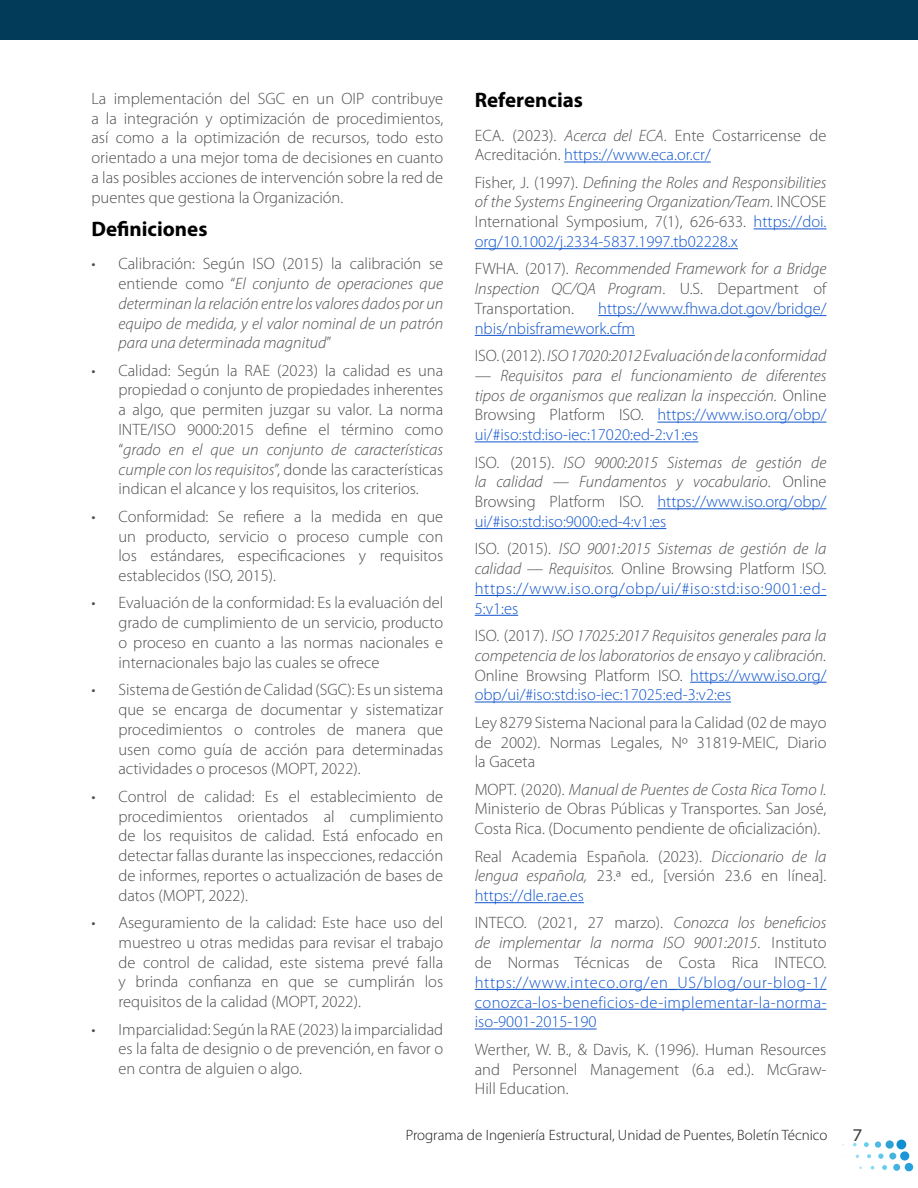
<style>
.page{position:relative;width:918px;height:1188px;background:#fff}
.page>*{position:absolute;margin:0;border:0;box-sizing:border-box;transform-origin:0 0}
.t1{font:700 21px "Myriad Pro";color:#000}
.t2{font:semi-expanded 18px "Myriad Pro";color:#3c3c3b}
.t3{font:300 16.5px/19.8px "Myriad Pro";color:#4d4d4c;text-align:justify}
.t4{font:italic 300 16.5px/19.8px "Myriad Pro";color:#4d4d4c;text-align:justify}
.t5{font:300 16.5px/19.8px "Myriad Pro";letter-spacing:.005em;color:#15c;text-align:justify}
.t6{font:300 15px "Myriad Pro";color:#1a1a1a}
.s1{font-style:normal}
.s2{font-style:italic}
.s3{color:#15c}
.s4{font-style:normal;color:#15c}
.s5{color:#4d4d4c}
.s6{font-style:italic;color:#4d4d4c}
</style>
<div class="page">
<div style="left:905px;top:1163px;width:8px;height:8px;background:#26a1d9;border-radius:50%"></div>
<div style="left:900px;top:1151px;width:9px;height:10px;background:#1c96d6;border-radius:50%"></div>
<div style="left:896px;top:1140px;width:10px;height:9px;background:#128fd1;border-radius:50%"></div>
<div style="left:893px;top:1164px;width:7px;height:7px;background:#45b3de;border-radius:50%"></div>
<div style="left:889px;top:1153px;width:7px;height:7px;background:#45b3de;border-radius:50%"></div>
<div style="left:886px;top:1140px;width:8px;height:9px;background:#30a1d4;border-radius:50%"></div>
<svg style="left:882px;top:1165px;width:5px;height:5px"></svg>
<svg style="left:878px;top:1154px;width:6px;height:5px"></svg>
<div style="left:875px;top:1141px;width:6px;height:7px;background:#4fbae3;border-radius:50%"></div>
<svg style="left:871px;top:1166px;width:3px;height:4px"></svg>
<svg style="left:867px;top:1154px;width:4px;height:4px"></svg>
<svg style="left:864px;top:1142px;width:5px;height:5px"></svg>
<svg style="left:853px;top:1143px;width:4px;height:3px"></svg>
<div style="left:0;top:0;width:918px;height:39px;background:#023b59"></div>
<hr style="left:564px;top:162px;width:147px;height:1px;background:#15c">
<hr style="left:754px;top:228px;width:72px;height:1px;background:#15c">
<hr style="left:475px;top:248px;width:263px;height:1px;background:#15c">
<hr style="left:598px;top:315px;width:228px;height:1px;background:#15c">
<hr style="left:475px;top:335px;width:160px;height:1px;background:#15c">
<hr style="left:657px;top:422px;width:169px;height:1px;background:#15c">
<hr style="left:475px;top:441px;width:223px;height:1px;background:#15c">
<hr style="left:657px;top:508px;width:169px;height:1px;background:#15c">
<hr style="left:475px;top:528px;width:191px;height:1px;background:#15c">
<hr style="left:475px;top:595px;width:351px;height:1px;background:#15c">
<hr style="left:475px;top:615px;width:43px;height:1px;background:#15c">
<hr style="left:690px;top:682px;width:137px;height:1px;background:#15c">
<hr style="left:475px;top:702px;width:256px;height:1px;background:#15c">
<hr style="left:475px;top:902px;width:109px;height:1px;background:#15c">
<hr style="left:475px;top:989px;width:351px;height:1px;background:#15c">
<hr style="left:475px;top:1009px;width:351px;height:1px;background:#15c">
<hr style="left:475px;top:1029px;width:122px;height:1px;background:#15c">
<p class="t3" style="left:92px;top:89px;width:353px">La implementación del SGC en un OIP contribuye a la integración y optimización de procedimientos, así como a la optimización de recursos, todo esto orientado a una mejor toma de decisiones en cuanto a las posibles acciones de intervención sobre la red de puentes que gestiona la Organización.</p>
<p class="t1" style="left:92px;top:215px;width:117px">Definiciones</p>
<p class="t4" style="left:118px;top:254px;width:326px;text-indent:-27px"><span class="s1">• Calibración: Según ISO (2015) la calibración se entiende como “</span>El conjunto de operaciones que determinan la relación entre los valores dados por un equipo de medida, y el valor nominal de un patrón para una determinada magnitud<span class="s1">”</span></p>
<p class="t3" style="left:118px;top:361px;width:326px;text-indent:-27px">• Calidad: Según la RAE (2023) la calidad es una propiedad o conjunto de propiedades inherentes a algo, que permiten juzgar su valor. La norma INTE/ISO 9000:2015 define el término como “<span class="s2">grado en el que un conjunto de características cumple con los requisitos</span>”, donde las características indican el alcance y los requisitos, los criterios.</p>
<p class="t3" style="left:118px;top:507px;width:326px;text-indent:-27px">• Conformidad: Se refiere a la medida en que un producto, servicio o proceso cumple con los estándares, especificaciones y requisitos establecidos (ISO, 2015).</p>
<p class="t3" style="left:118px;top:593px;width:326px;text-indent:-27px">• Evaluación de la conformidad: Es la evaluación del grado de cumplimiento de un servicio, producto o proceso en cuanto a las normas nacionales e internacionales bajo las cuales se ofrece</p>
<p class="t3" style="left:118px;top:680px;width:326px;text-indent:-27px">• Sistema de Gestión de Calidad (SGC): Es un sistema que se encarga de documentar y sistematizar procedimientos o controles de manera que usen como guía de acción para determinadas actividades o procesos (MOPT, 2022).</p>
<p class="t3" style="left:118px;top:787px;width:326px;text-indent:-27px">• Control de calidad: Es el establecimiento de procedimientos orientados al cumplimiento de los requisitos de calidad. Está enfocado en detectar fallas durante las inspecciones, redacción de informes, reportes o actualización de bases de datos (MOPT, 2022).</p>
<p class="t3" style="left:118px;top:913px;width:326px;text-indent:-27px">• Aseguramiento de la calidad: Este hace uso del muestreo u otras medidas para revisar el trabajo de control de calidad, este sistema prevé falla y brinda confianza en que se cumplirán los requisitos de la calidad (MOPT, 2022).</p>
<p class="t3" style="left:118px;top:1019px;width:326px;text-indent:-27px">• Imparcialidad: Según la RAE (2023) la imparcialidad es la falta de designio o de prevención, en favor o en contra de alguien o algo.</p>
<p class="t1" style="left:475px;top:86px;width:110px">Referencias</p>
<p class="t3" style="left:475px;top:125px;width:353px">ECA. (2023). <span class="s2">Acerca del ECA</span>. Ente Costarricense de<br>Acreditación. <span class="s3">https://www.eca.or.cr/</span></p>
<p class="t4" style="left:475px;top:172px;width:353px"><span class="s1">Fisher, J. (1997).</span> Defining the Roles and Responsibilities of the Systems Engineering Organization/Team. <span class="s1">INCOSE International Symposium, 7(1), 626-633.</span> <span class="s4">https://doi. org/10.1002/j.2334-5837.1997.tb02228.x</span></p>
<p class="t4" style="left:475px;top:259px;width:353px"><span class="s1">FWHA. (2017).</span> Recommended Framework for a Bridge Inspection QC/QA Program<span class="s1">. U.S. Department of Transportation.</span></p>
<p class="t5" style="left:475px;top:299px;width:353px;text-indent:123px">https://www.fhwa.dot.gov/bridge/ nbis/nbisframework.cfm</p>
<p class="t4" style="left:475px;top:346px;width:353px"><span class="s1">ISO. (2012).</span> ISO 17020:2012 Evaluación de la conformidad</p>
<p class="t4" style="left:475px;top:365px;width:353px">— Requisitos para el funcionamiento de diferentes tipos de organismos que realizan la inspección. <span class="s1">Online Browsing Platform ISO.</span> <span class="s4">https://www.iso.org/obp/ ui/#iso:std:iso-iec:17020:ed-2:v1:es</span></p>
<p class="t4" style="left:475px;top:452px;width:353px"><span class="s1">ISO. (2015).</span> ISO 9000:2015 Sistemas de gestión de la calidad — Fundamentos y vocabulario<span class="s1">. Online Browsing Platform ISO.</span> <span class="s4">https://www.iso.org/obp/ ui/#iso:std:iso:9000:ed-4:v1:es</span></p>
<p class="t5" style="left:475px;top:539px;width:353px"><span class="s5">ISO. (2015).</span> <span class="s6">ISO 9001:2015 Sistemas de gestión de la calidad — Requisitos.</span> <span class="s5">Online Browsing Platform ISO. </span>https://www.iso.org/obp/ui/#iso:std:iso:9001:ed-5:v1:es</p>
<p class="t4" style="left:475px;top:625px;width:353px"><span class="s1">ISO. (2017).</span> ISO 17025:2017 Requisitos generales para la competencia de los laboratorios de ensayo y calibración.<br><span class="s1">Online Browsing Platform ISO.</span> <span class="s4">https://www.iso.org/ obp/ui/#iso:std:iso-iec:17025:ed-3:v2:es</span></p>
<p class="t3" style="left:475px;top:713px;width:353px">Ley 8279 Sistema Nacional para la Calidad (02 de mayo de 2002). Normas Legales, Nº 31819-MEIC, Diario la Gaceta</p>
<p class="t3" style="left:475px;top:779px;width:353px">MOPT. (2020). <span class="s2">Manual de Puentes de Costa Rica Tomo I.<br></span>Ministerio de Obras Públicas y Transportes. San José, Costa Rica. (Documento pendiente de oficialización).</p>
<p class="t3" style="left:475px;top:846px;width:353px">Real Academia Española. (2023). <span class="s2">Diccionario de la lengua española,</span> 23.ª ed., [versión 23.6 en línea]. <span class="s3">https://dle.rae.es</span></p>
<p class="t3" style="left:475px;top:913px;width:353px">INTECO. (2021, 27 marzo). <span class="s2">Conozca los beneficios de implementar la norma ISO 9001:2015</span>. Instituto de Normas Técnicas de Costa Rica INTECO.</p>
<p class="t5" style="left:475px;top:973px;width:353px">https://www.inteco.org/en_US/blog/our-blog-1/ conozca-los-beneficios-de-implementar-la-norma&shy;iso-9001-2015-190</p>
<p class="t3" style="left:475px;top:1040px;width:353px">Werther, W. B., &amp; Davis, K. (1996). Human Resources and Personnel Management (6.a ed.). McGraw-Hill Education.</p>
<p class="t6" style="left:406px;top:1127px;width:423px">Programa de Ingeniería Estructural, Unidad de Puentes, Boletín Técnico</p>
<p class="t2" style="left:852px;top:1124px;width:12px">7</p>
</div>
